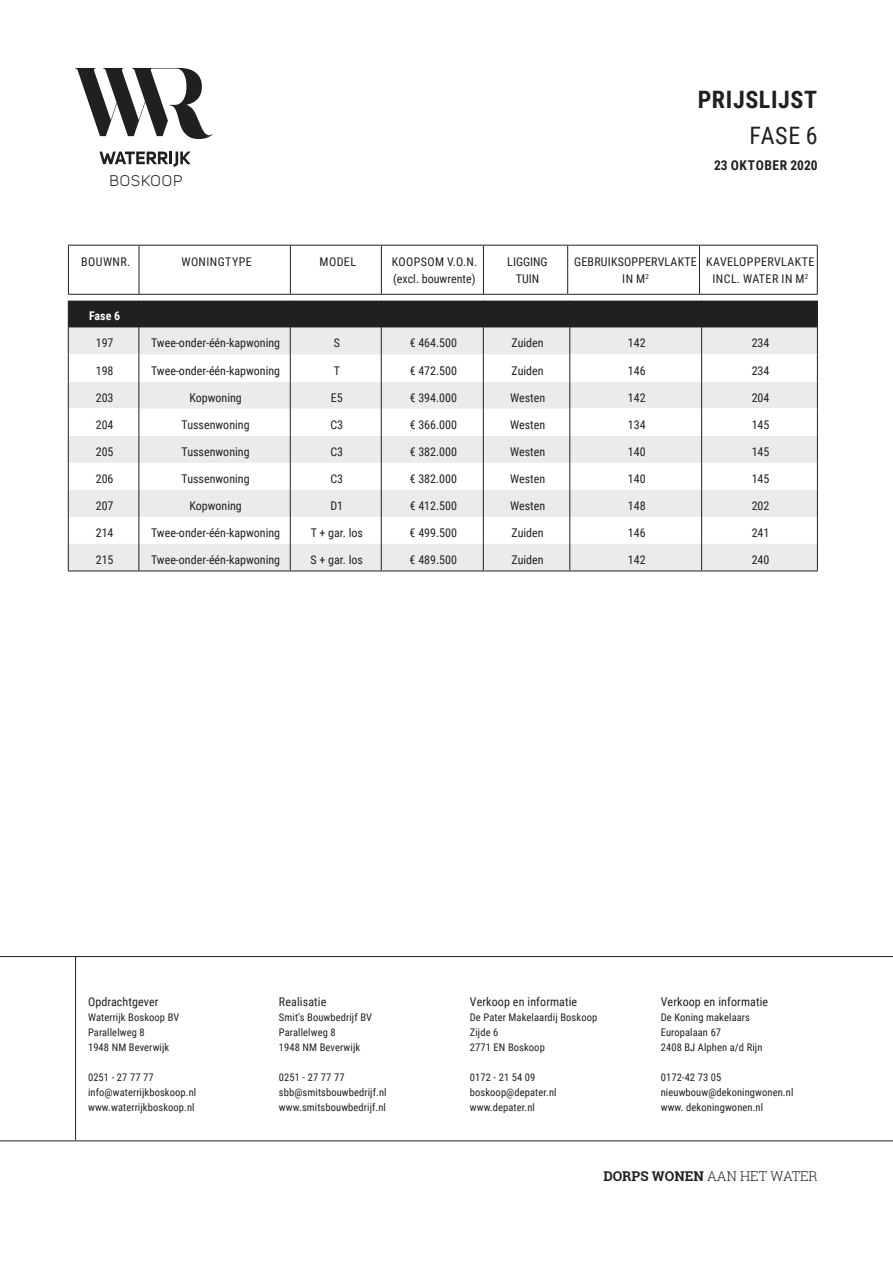
<style>
.page{position:relative;width:893px;height:1263px;background:#fff}
.page>*{position:absolute;margin:0;border:0;box-sizing:border-box;transform-origin:0 0}
.t1{font:700 24px "Roboto Condensed";letter-spacing:.025em;color:#221f1f}
.t2{font:24px "Roboto Condensed";color:#221f1f}
.t3{font:15.3px "Uni Sans";letter-spacing:.06em;color:#221f1f}
.t4{font:300 13.5px "Roboto Slab";color:#221f1f}
.t5{font:700 13.5px "Roboto Condensed";letter-spacing:.035em;color:#221f1f}
.t6{font:12px/16.5px "Roboto Condensed";color:#221f1f;text-align:center}
.t7{font:12px/16.5px "Roboto Condensed";letter-spacing:.035em;color:#221f1f;text-align:center}
.t8{font:700 12px "Roboto Condensed";color:#fff}
.t9{font:10.5px/15px "Roboto Condensed";letter-spacing:.01em;color:#221f1f}
.s1{font-weight:700}
</style>
<div class="page">
<hr style="left:68px;top:245px;width:71px;height:1px;background:#221f1f">
<hr style="left:139px;top:245px;width:151px;height:1px;background:#221f1f">
<hr style="left:290px;top:245px;width:91px;height:1px;background:#221f1f">
<hr style="left:381px;top:245px;width:102px;height:1px;background:#221f1f">
<hr style="left:483px;top:245px;width:85px;height:1px;background:#221f1f">
<hr style="left:568px;top:245px;width:131px;height:1px;background:#221f1f">
<hr style="left:699px;top:245px;width:119px;height:1px;background:#221f1f">
<hr style="left:68px;top:294px;width:71px;height:1px;background:#221f1f">
<hr style="left:139px;top:294px;width:151px;height:1px;background:#221f1f">
<hr style="left:290px;top:294px;width:91px;height:1px;background:#221f1f">
<hr style="left:381px;top:294px;width:102px;height:1px;background:#221f1f">
<hr style="left:483px;top:294px;width:85px;height:1px;background:#221f1f">
<hr style="left:568px;top:294px;width:131px;height:1px;background:#221f1f">
<hr style="left:699px;top:294px;width:119px;height:1px;background:#221f1f">
<hr style="left:68px;top:246px;width:1px;height:48px;background:#221f1f">
<hr style="left:139px;top:246px;width:1px;height:48px;background:#221f1f">
<hr style="left:290px;top:246px;width:1px;height:48px;background:#221f1f">
<hr style="left:381px;top:246px;width:1px;height:48px;background:#221f1f">
<hr style="left:483px;top:246px;width:1px;height:48px;background:#221f1f">
<hr style="left:567px;top:246px;width:1px;height:48px;background:#221f1f">
<hr style="left:699px;top:246px;width:1px;height:48px;background:#221f1f">
<hr style="left:817px;top:246px;width:1px;height:48px;background:#221f1f">
<hr style="left:68px;top:571px;width:71px;height:1px;background:#221f1f">
<hr style="left:139px;top:571px;width:151px;height:1px;background:#221f1f">
<hr style="left:290px;top:571px;width:91px;height:1px;background:#221f1f">
<hr style="left:381px;top:571px;width:102px;height:1px;background:#221f1f">
<hr style="left:483px;top:571px;width:87px;height:1px;background:#221f1f">
<hr style="left:570px;top:571px;width:132px;height:1px;background:#221f1f">
<hr style="left:702px;top:571px;width:116px;height:1px;background:#221f1f">
<svg style="left:68px;top:301px;width:750px;height:270px"></svg>
<hr style="left:75px;top:957px;width:1px;height:183px;background:#221f1f">
<hr style="left:0;top:1140px;width:893px;height:1px;background:#221f1f">
<hr style="left:0;top:956px;width:893px;height:1px;background:#221f1f">
<svg style="left:99px;top:152px;width:92px;height:15px"></svg>
<svg style="left:75px;top:68px;width:137px;height:71px"></svg>
<p class="t3" style="left:109px;top:171px;width:75px">BOSKOOP</p>
<h1 class="t1" style="left:698px;top:86px;width:121px">PRIJSLIJST</h1>
<h1 class="t2" style="left:749px;top:125px;width:70px">FASE 6</h1>
<p class="t5" style="left:714px;top:157px;width:105px">23 OKTOBER 2020</p>
<p class="t6" style="left:81px;top:255px;width:50px">BOUWNR.</p>
<p class="t7" style="left:181px;top:255px;width:72px">WONINGTYPE</p>
<p class="t6" style="left:320px;top:255px;width:38px">MODEL</p>
<p class="t6" style="left:392px;top:255px;width:87px;text-align:left">KOOPSOM V.O.N. (excl. bouwrente)</p>
<p class="t6" style="left:507px;top:255px;width:42px">LIGGING<br>TUIN</p>
<p class="t6" style="left:574px;top:255px;width:124px">GEBRUIKS OPPERVLAKTE<br>IN M<sup>2</sup></p>
<p class="t7" style="left:706px;top:255px;width:110px">KAVELOPPERVLAKTE<br>INCL. WATER IN M<sup>2</sup></p>
<p class="t8" style="left:89px;top:309px;width:33px">Fase 6</p>
<p class="t6" style="left:96px;top:336px;width:19px">197</p>
<p class="t6" style="left:151px;top:336px;width:131px">Twee-onder-één-kapwoning</p>
<p class="t6" style="left:334px;top:336px;width:8px">S</p>
<p class="t6" style="left:410px;top:336px;width:49px">€ 464.500</p>
<p class="t6" style="left:512px;top:336px;width:34px">Zuiden</p>
<p class="t6" style="left:628px;top:336px;width:19px">142</p>
<p class="t6" style="left:752px;top:336px;width:19px">234</p>
<p class="t6" style="left:96px;top:363px;width:19px">198</p>
<p class="t6" style="left:151px;top:363px;width:131px">Twee-onder-één-kapwoning</p>
<p class="t6" style="left:334px;top:363px;width:8px">T</p>
<p class="t6" style="left:410px;top:363px;width:49px">€ 472.500</p>
<p class="t6" style="left:512px;top:363px;width:34px">Zuiden</p>
<p class="t6" style="left:628px;top:363px;width:19px">146</p>
<p class="t6" style="left:752px;top:363px;width:19px">234</p>
<p class="t6" style="left:96px;top:390px;width:19px">203</p>
<p class="t6" style="left:189px;top:390px;width:54px">Kopwoning</p>
<p class="t6" style="left:331px;top:390px;width:13px">E5</p>
<p class="t6" style="left:410px;top:390px;width:49px">€ 394.000</p>
<p class="t6" style="left:510px;top:390px;width:37px">Westen</p>
<p class="t6" style="left:628px;top:390px;width:19px">142</p>
<p class="t6" style="left:752px;top:390px;width:19px">204</p>
<p class="t6" style="left:96px;top:417px;width:19px">204</p>
<p class="t6" style="left:182px;top:417px;width:69px">Tussenwoning</p>
<p class="t6" style="left:330px;top:417px;width:14px">C3</p>
<p class="t6" style="left:410px;top:417px;width:49px">€ 366.000</p>
<p class="t6" style="left:510px;top:417px;width:37px">Westen</p>
<p class="t6" style="left:628px;top:417px;width:19px">134</p>
<p class="t6" style="left:752px;top:417px;width:19px">145</p>
<p class="t6" style="left:96px;top:444px;width:19px">205</p>
<p class="t6" style="left:182px;top:444px;width:69px">Tussenwoning</p>
<p class="t6" style="left:330px;top:444px;width:14px">C3</p>
<p class="t6" style="left:410px;top:444px;width:49px">€ 382.000</p>
<p class="t6" style="left:510px;top:444px;width:37px">Westen</p>
<p class="t6" style="left:628px;top:444px;width:19px">140</p>
<p class="t6" style="left:752px;top:444px;width:19px">145</p>
<p class="t6" style="left:96px;top:471px;width:19px">206</p>
<p class="t6" style="left:182px;top:471px;width:69px">Tussenwoning</p>
<p class="t6" style="left:330px;top:471px;width:14px">C3</p>
<p class="t6" style="left:410px;top:471px;width:49px">€ 382.000</p>
<p class="t6" style="left:510px;top:471px;width:37px">Westen</p>
<p class="t6" style="left:628px;top:471px;width:19px">140</p>
<p class="t6" style="left:752px;top:471px;width:19px">145</p>
<p class="t6" style="left:96px;top:498px;width:19px">207</p>
<p class="t6" style="left:189px;top:498px;width:54px">Kopwoning</p>
<p class="t6" style="left:330px;top:498px;width:14px">D1</p>
<p class="t6" style="left:410px;top:498px;width:49px">€ 412.500</p>
<p class="t6" style="left:510px;top:498px;width:37px">Westen</p>
<p class="t6" style="left:628px;top:498px;width:19px">148</p>
<p class="t6" style="left:752px;top:498px;width:19px">202</p>
<p class="t6" style="left:96px;top:525px;width:19px">214</p>
<p class="t6" style="left:151px;top:525px;width:131px">Twee-onder-één-kapwoning</p>
<p class="t6" style="left:311px;top:525px;width:54px">T + gar. los</p>
<p class="t6" style="left:410px;top:525px;width:49px">€ 499.500</p>
<p class="t6" style="left:512px;top:525px;width:34px">Zuiden</p>
<p class="t6" style="left:628px;top:525px;width:19px">146</p>
<p class="t6" style="left:752px;top:525px;width:19px">241</p>
<p class="t6" style="left:96px;top:552px;width:19px">215</p>
<p class="t6" style="left:151px;top:552px;width:131px">Twee-onder-één-kapwoning</p>
<p class="t6" style="left:311px;top:552px;width:54px">S + gar. los</p>
<p class="t6" style="left:410px;top:552px;width:49px">€ 489.500</p>
<p class="t6" style="left:512px;top:552px;width:34px">Zuiden</p>
<p class="t6" style="left:628px;top:552px;width:19px">142</p>
<p class="t6" style="left:752px;top:552px;width:19px">240</p>
<p class="t6" style="left:88px;top:994px;width:72px">Opdrachtgever</p>
<p class="t9" style="left:88px;top:1010px;width:93px">Waterrijk Boskoop BV<br>Parallelweg 8<br>1948 NM Beverwijk</p>
<p class="t9" style="left:88px;top:1070px;width:110px">0251 - 27 77 77 info@waterrijkboskoop.nl www.waterrijkboskoop.nl</p>
<p class="t6" style="left:279px;top:994px;width:49px">Realisatie</p>
<p class="t9" style="left:279px;top:1010px;width:94px">Smit’s Bouwbedrijf BV<br>Parallelweg 8<br>1948 NM Beverwijk</p>
<p class="t9" style="left:279px;top:1070px;width:109px">0251 - 27 77 77 sbb@smitsbouwbedrijf.nl www.smitsbouwbedrijf.nl</p>
<p class="t6" style="left:470px;top:994px;width:109px">Verkoop en informatie</p>
<p class="t9" style="left:470px;top:1010px;width:129px">De Pater Makelaardij Boskoop<br>Zijde 6<br>2771 EN Boskoop</p>
<p class="t9" style="left:470px;top:1070px;width:88px">0172 - 21 54 09 boskoop@depater.nl www.depater.nl</p>
<p class="t6" style="left:661px;top:994px;width:109px">Verkoop en informatie</p>
<p class="t9" style="left:661px;top:1010px;width:103px">De Koning makelaars<br>Europalaan 67<br>2408 BJ Alphen a/d Rijn</p>
<p class="t9" style="left:661px;top:1070px;width:134px">0172-42 73 05 nieuwbouw@dekoningwonen.nl www. dekoningwonen.nl</p>
<p class="t4" style="left:603px;top:1168px;width:216px"><span class="s1">DORPS WONEN</span> AAN HET WATER</p>
</div>
